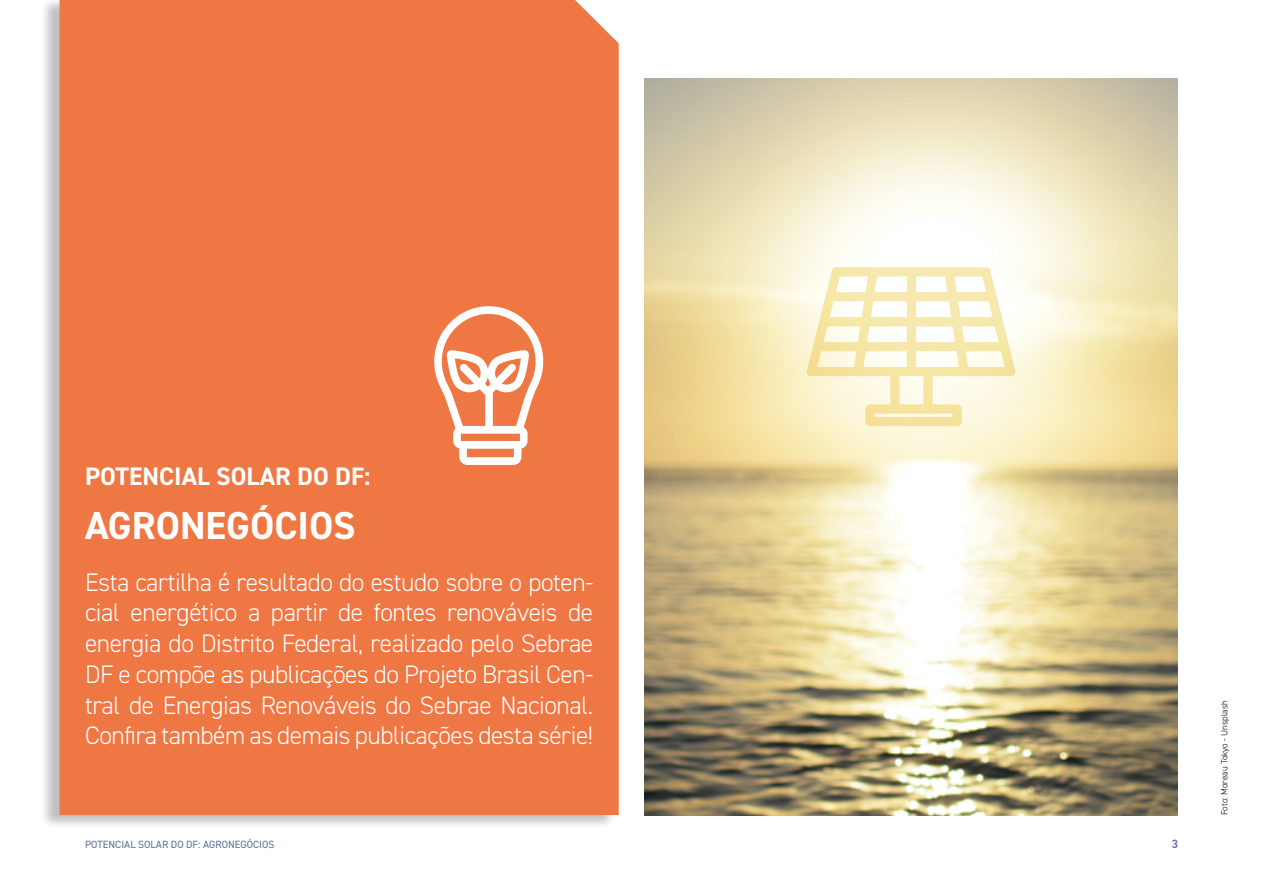
<style>
.page{position:relative;width:1263px;height:893px;background:#fff}
.page>*{position:absolute;margin:0;border:0;box-sizing:border-box;transform-origin:0 0}
.t1{font:700 39px "DIN2014";color:#fff}
.t2{font:300 25.35px/30.8px "DIN2014";letter-spacing:-.015em;color:#fff;text-align:justify}
.t3{font:700 25.35px "DIN2014";color:#fff}
.t4{font:600 12px "DIN2014";color:#597092}
.t5{font:10.5px "DIN2014";color:#597092}
.t6{font:300 9px "DIN2014";color:#000}
</style>
<div class="page">
<div style="left:40px;top:0;width:576px;height:828px;background:#000;opacity:.25"></div>
<div style="left:60px;top:0;width:559px;height:815px;background:#ef7743"></div>
<img style="left:644px;top:79px;width:534px;height:737px">
<svg style="left:806px;top:267px;width:210px;height:159px"></svg>
<svg style="left:434px;top:306px;width:109px;height:159px"></svg>
<p class="t3" style="left:85px;top:459px;width:287px">POTENCIAL SOLAR DO DF:</p>
<h1 class="t1" style="left:85px;top:499px;width:272px">AGRONEGÓCIOS</h1>
<p class="t2" style="left:85px;top:567px;width:510px">Esta cartilha é resultado do estudo sobre o poten&shy;cial energético a partir de fontes renováveis de energia do Distrito Federal, realizado pelo Sebrae DF e compõe as publicações do Projeto Brasil Cen&shy;tral de Energias Renováveis do Sebrae Nacional.<br>Confira também as demais publicações desta série!</p>
<p class="t5" style="left:85px;top:838px;width:191px">POTENCIAL SOLAR DO DF: AGRONEGÓCIOS</p>
<p class="t4" style="left:1172px;top:836px;width:8px">3</p>
<p class="t6" style="left:1219px;top:815px;width:116px;rotate:-90deg">Foto: Moreau Tokyo - Unsplash</p>
</div>
